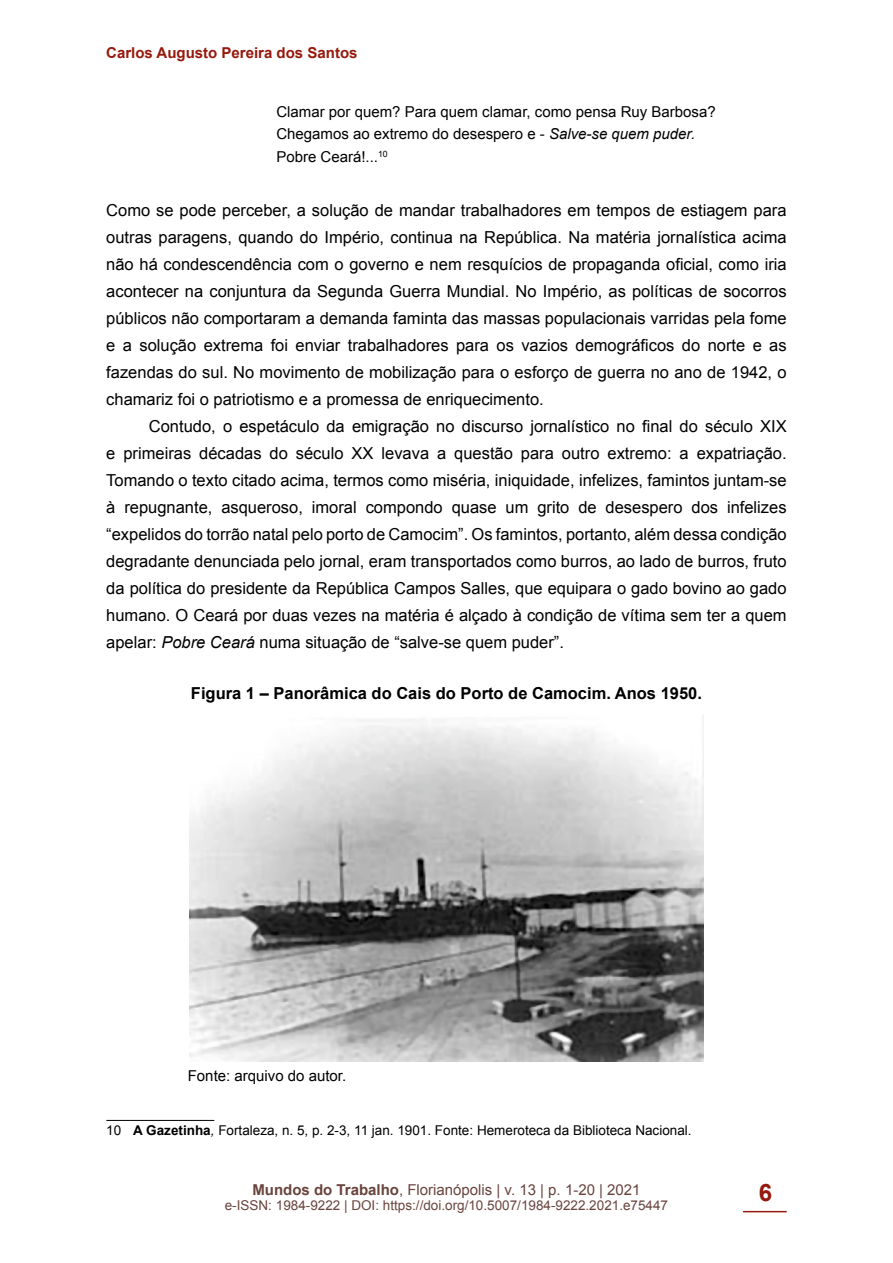
<style>
.page{position:relative;width:893px;height:1263px;background:#fff}
.page>*{position:absolute;margin:0;border:0;box-sizing:border-box;transform-origin:0 0}
.t1{font:700 24px "Arial";color:#96190d}
.t2{font:16.5px/27px "Arial";color:#000;text-align:justify}
.t3{font:700 16.5px "Arial";color:#000}
.t4{font:15px/22.2px "Arial";color:#000}
.t5{font:15px "Arial";color:#69443d}
.t6{font:700 15px "Arial";color:#96190d}
.t7{font:13.5px "Arial";color:#000}
.t8{font:13.5px "Arial";color:#69443d}
.s1{font-style:italic}
.s2{font-weight:700}
</style>
<div class="page">
<hr style="left:743px;top:1211px;width:44px;height:1px;background:#96190d">
<hr style="left:106px;top:1120px;width:108px;height:1px;background:#000">
<img style="left:189px;top:715px;width:515px;height:347px">
<p class="t6" style="left:106px;top:47px;width:253px">Carlos Augusto Pereira dos Santos</p>
<p class="t4" style="left:276px;top:102px;width:441px">Clamar por quem? Para quem clamar, como pensa Ruy Barbosa?<br>Chegamos ao extremo do desespero e - <span class="s1">Salve-se quem puder.<br></span>Pobre Ceará!...<sup>10</sup></p>
<p class="t2" style="left:106px;top:198px;width:682px">Como se pode perceber, a solução de mandar trabalhadores em tempos de estiagem para outras paragens, quando do Império, continua na República. Na matéria jornalística acima não há condescendência com o governo e nem resquícios de propaganda oficial, como iria acontecer na conjuntura da Segunda Guerra Mundial. No Império, as políticas de socorros públicos não comportaram a demanda faminta das massas populacionais varridas pela fome e a solução extrema foi enviar trabalhadores para os vazios demográficos do norte e as fazendas do sul. No movimento de mobilização para o esforço de guerra no ano de 1942, o chamariz foi o patriotismo e a promessa de enriquecimento.</p>
<p class="t2" style="left:106px;top:413px;width:682px;text-indent:43px">Contudo, o espetáculo da emigração no discurso jornalístico no final do século XIX e primeiras décadas do século XX levava a questão para outro extremo: a expatriação.<br>Tomando o texto citado acima, termos como miséria, iniquidade, infelizes, famintos juntam-se à repugnante, asqueroso, imoral compondo quase um grito de desespero dos infelizes “expelidos do torrão natal pelo porto de Camocim”. Os famintos, portanto, além dessa condição degradante denunciada pelo jornal, eram transportados como burros, ao lado de burros, fruto da política do presidente da República Campos Salles, que equipara o gado bovino ao gado humano. O Ceará por duas vezes na matéria é alçado à condição de vítima sem ter a quem apelar: <span class="s1">Pobre Ceará</span> numa situação de “salve-se quem puder”.</p>
<p class="t3" style="left:191px;top:687px;width:513px">Figura 1 – Panorâmica do Cais do Porto de Camocim. Anos 1950.</p>
<p class="t4" style="left:188px;top:1066px;width:160px">Fonte: arquivo do autor.</p>
<p class="t7" style="left:106px;top:1125px;width:587px">10 <span class="s2">A Gazetinha</span><span class="s1">,</span> Fortaleza, n. 5, p. 2-3, 11 jan. 1901. Fonte: Hemeroteca da Biblioteca Nacional.</p>
<p class="t5" style="left:252px;top:1183px;width:390px"><span class="s2">Mundos do Trabalho</span>, Florianópolis | v. 13 | p. 1-20 | 2021</p>
<p class="t8" style="left:225px;top:1200px;width:445px">e-ISSN: 1984-9222 | DOI: https://doi.org/10.5007/1984-9222.2021.e75447</p>
<h1 class="t1" style="left:759px;top:1183px;width:15px">6</h1>
</div>
